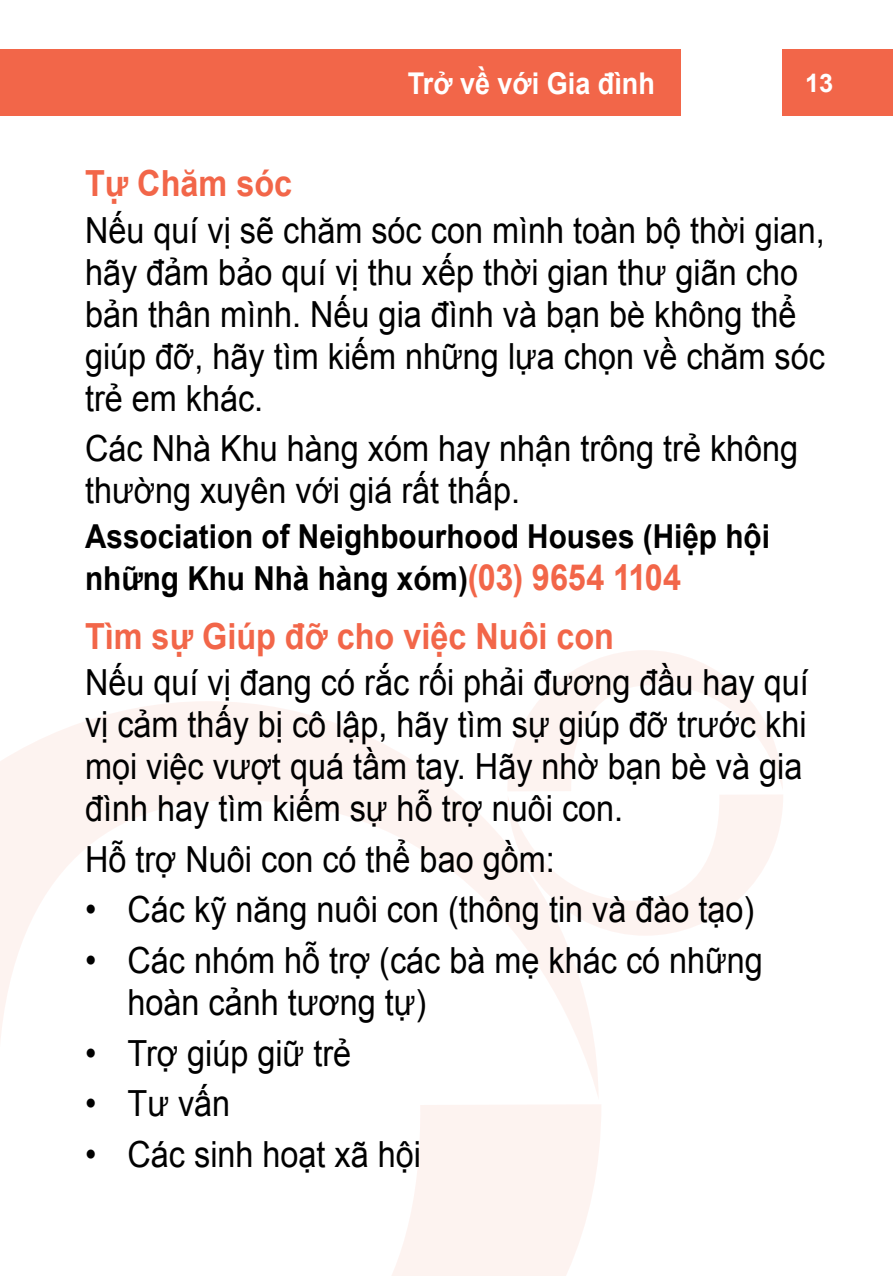
<style>
.page{position:relative;width:893px;height:1276px;background:#fff}
.page>*{position:absolute;margin:0;border:0;box-sizing:border-box;transform-origin:0 0}
.t1{font:36px/42px "Arial";color:#000;scale:.9 1}
.t2{font:700 36px "Arial";color:#f26649;scale:.9 1}
.t3{font:700 33px/42px "Arial";color:#000;scale:.9 1}
.t4{font:700 30px "Arial";color:#fff;scale:.9 1}
.t5{font:700 25.5px "Arial";color:#fff}
.s1{font-size:36px;color:#f26649}
</style>
<div class="page">
<svg style="left:0;top:701px;width:598px;height:394px"></svg>
<svg style="left:392px;top:1105px;width:209px;height:171px;fill:#fdf3f0"></svg>
<div style="left:782px;top:49px;width:111px;height:67px;background:#f26649"></div>
<div style="left:0;top:49px;width:680px;height:67px;background:#f26649"></div>
<svg style="left:507px;top:650px;width:276px;height:286px"></svg>
<p class="t4" style="left:408px;top:63px;width:276px">Trở về với Gia đình</p>
<p class="t5" style="left:805px;top:66px;width:30px">13</p>
<p class="t2" style="left:85px;top:160px;width:232px">Tự Chăm sóc</p>
<p class="t1" style="left:85px;top:209px;width:824px">Nếu quí vị sẽ chăm sóc con mình toàn bộ thời gian, hãy đảm bảo quí vị thu xếp thời gian thư giãn cho bản thân mình. Nếu gia đình và bạn bè không thể giúp đỡ, hãy tìm kiếm những lựa chọn về chăm sóc trẻ em khác.</p>
<p class="t1" style="left:85px;top:428px;width:794px">Các Nhà Khu hàng xóm hay nhận trông trẻ không thường xuyên với giá rất thấp.</p>
<p class="t3" style="left:85px;top:517px;width:762px">Association of Neighbourhood Houses (Hiệp hội những Khu Nhà hàng xóm)<span class="s1">(03) 9654 1104</span></p>
<p class="t2" style="left:85px;top:613px;width:589px">Tìm sự Giúp đỡ cho việc Nuôi con</p>
<p class="t1" style="left:85px;top:662px;width:806px">Nếu quí vị đang có rắc rối phải đương đầu hay quí vị cảm thấy bị cô lập, hãy tìm sự giúp đỡ trước khi mọi việc vượt quá tầm tay. Hãy nhờ bạn bè và gia đình hay tìm kiếm sự hỗ trợ nuôi con.</p>
<p class="t1" style="left:85px;top:838px;width:523px">Hỗ trợ Nuôi con có thể bao gồm:</p>
<p class="t1" style="left:85px;top:889px;width:745px">• Các kỹ năng nuôi con (thông tin và đào tạo)</p>
<p class="t1" style="left:128px;top:939px;width:707px;text-indent:-43px">• Các nhóm hỗ trợ (các bà mẹ khác có những hoàn cảnh tương tự)</p>
<p class="t1" style="left:85px;top:1032px;width:297px">• Trợ giúp giữ trẻ</p>
<p class="t1" style="left:85px;top:1082px;width:163px">• Tư vấn</p>
<p class="t1" style="left:85px;top:1133px;width:375px">• Các sinh hoạt xã hội</p>
</div>
